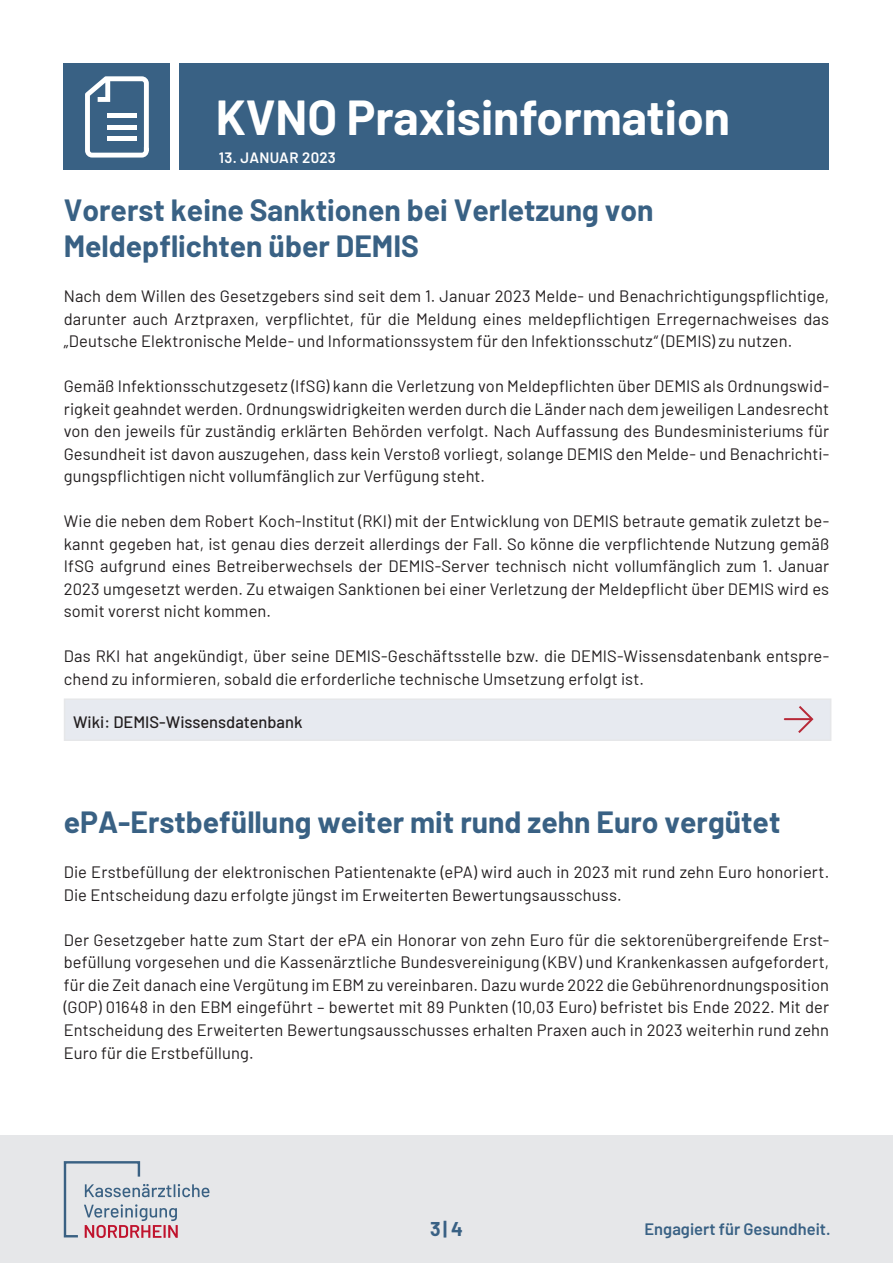
<style>
.page{position:relative;width:893px;height:1263px;background:#fff}
.page>*{position:absolute;margin:0;border:0;box-sizing:border-box;transform-origin:0 0}
.t1{font:700 48px "Barlow";color:#fff}
._1_0_-_Fließtext___1{font:700 30px "Barlow";color:#396184}
.t2{font:700 19.5px "Barlow";color:#396184}
._1_0_-_Fließtext___1-2{font:16.5px/22.5px "Barlow";letter-spacing:.005em;color:#231f20;text-align:justify}
.t3{font:500 16.5px "Barlow";color:#231f20}
.t4{font:600 16.5px "Barlow";color:#396184}
.t5{font:600 15px "Barlow";letter-spacing:.02em;color:#fff}
</style>
<div class="page">
<div style="left:180px;top:64px;width:649px;height:106px;background:#396184"></div>
<div style="left:64px;top:64px;width:106px;height:106px;background:#396184"></div>
<svg style="left:85px;top:76px;width:64px;height:82px"></svg>
<div style="left:107px;top:113px;width:30px;height:5px;background:#fff"></div>
<div style="left:107px;top:125px;width:30px;height:5px;background:#fff"></div>
<div style="left:107px;top:136px;width:30px;height:5px;background:#fff"></div>
<div style="left:0;top:1135px;width:893px;height:128px;background:#e6e7e9"></div>
<svg style="left:64px;top:1161px;width:145px;height:77px"></svg>
<div style="left:64px;top:698px;width:767px;height:43px;background:#e7eaf0"></div>
<svg style="left:796px;top:706px;width:18px;height:27px"></svg>
<hr style="left:785px;top:718px;width:26px;height:2px;background:#b72837">
<h1 class="t1" style="left:216px;top:82px;width:516px">KVNO Praxisinformation</h1>
<p class="t5" style="left:219px;top:147px;width:118px">13. JANUAR 2023</p>
<p class="_1_0_-_Fließtext___1" style="left:64px;top:188px;width:591px">Vorerst keine Sanktionen bei Verletzung von</p>
<p class="_1_0_-_Fließtext___1" style="left:64px;top:224px;width:357px">Meldepflichten über DEMIS</p>
<p class="_1_0_-_Fließtext___1-2" style="left:64px;top:284px;width:767px">Nach dem Willen des Gesetzgebers sind seit dem 1. Januar 2023 Melde- und Benachrichtigungspflichtige, darunter auch Arztpraxen, verpflichtet, für die Meldung eines meldepflichtigen Erregernachweises das „Deutsche Elektronische Melde- und Informationssystem für den Infektionsschutz“ (DEMIS) zu nutzen.</p>
<p class="_1_0_-_Fließtext___1-2" style="left:64px;top:374px;width:767px">Gemäß Infektionsschutzgesetz (IfSG) kann die Verletzung von Meldepflichten über DEMIS als Ordnungswid&shy;rigkeit geahndet werden. Ordnungswidrigkeiten werden durch die Länder nach dem jeweiligen Landesrecht von den jeweils für zuständig erklärten Behörden verfolgt. Nach Auffassung des Bundesministeriums für Gesundheit ist davon auszugehen, dass kein Verstoß vorliegt, solange DEMIS den Melde- und Benachrichti&shy;gungspflichtigen nicht vollumfänglich zur Verfügung steht.</p>
<p class="_1_0_-_Fließtext___1-2" style="left:64px;top:509px;width:767px">Wie die neben dem Robert Koch-Institut (RKI) mit der Entwicklung von DEMIS betraute gematik zuletzt be&shy;kannt gegeben hat, ist genau dies derzeit allerdings der Fall. So könne die verpflichtende Nutzung gemäß IfSG aufgrund eines Betreiberwechsels der DEMIS-Server technisch nicht vollumfänglich zum 1. Januar 2023 umgesetzt werden. Zu etwaigen Sanktionen bei einer Verletzung der Meldepflicht über DEMIS wird es somit vorerst nicht kommen.</p>
<p class="_1_0_-_Fließtext___1-2" style="left:64px;top:644px;width:767px">Das RKI hat angekündigt, über seine DEMIS-Geschäftsstelle bzw. die DEMIS-Wissensdatenbank entspre&shy;chend zu informieren, sobald die erforderliche technische Umsetzung erfolgt ist.</p>
<p class="t3" style="left:73px;top:710px;width:231px">Wiki: DEMIS-Wissensdatenbank</p>
<p class="_1_0_-_Fließtext___1" style="left:64px;top:800px;width:718px">ePA-Erstbefüllung weiter mit rund zehn Euro vergütet</p>
<p class="_1_0_-_Fließtext___1-2" style="left:64px;top:860px;width:767px">Die Erstbefüllung der elektronischen Patientenakte (ePA) wird auch in 2023 mit rund zehn Euro honoriert.<br>Die Entscheidung dazu erfolgte jüngst im Erweiterten Bewertungsausschuss.</p>
<p class="_1_0_-_Fließtext___1-2" style="left:64px;top:927px;width:767px">Der Gesetzgeber hatte zum Start der ePA ein Honorar von zehn Euro für die sektorenübergreifende Erst&shy;befüllung vorgesehen und die Kassenärztliche Bundesvereinigung (KBV) und Krankenkassen aufgefordert, für die Zeit danach eine Vergütung im EBM zu vereinbaren. Dazu wurde 2022 die Gebührenordnungsposition (GOP) 01648 in den EBM eingeführt – bewertet mit 89 Punkten (10,03 Euro) befristet bis Ende 2022. Mit der Entscheidung des Erweiterten Bewertungsausschusses erhalten Praxen auch in 2023 weiterhin rund zehn Euro für die Erstbefüllung.</p>
<p class="t2" style="left:430px;top:1214px;width:34px">3| 4</p>
<p class="t4" style="left:645px;top:1217px;width:188px">Engagiert für Gesundheit.</p>
</div>
